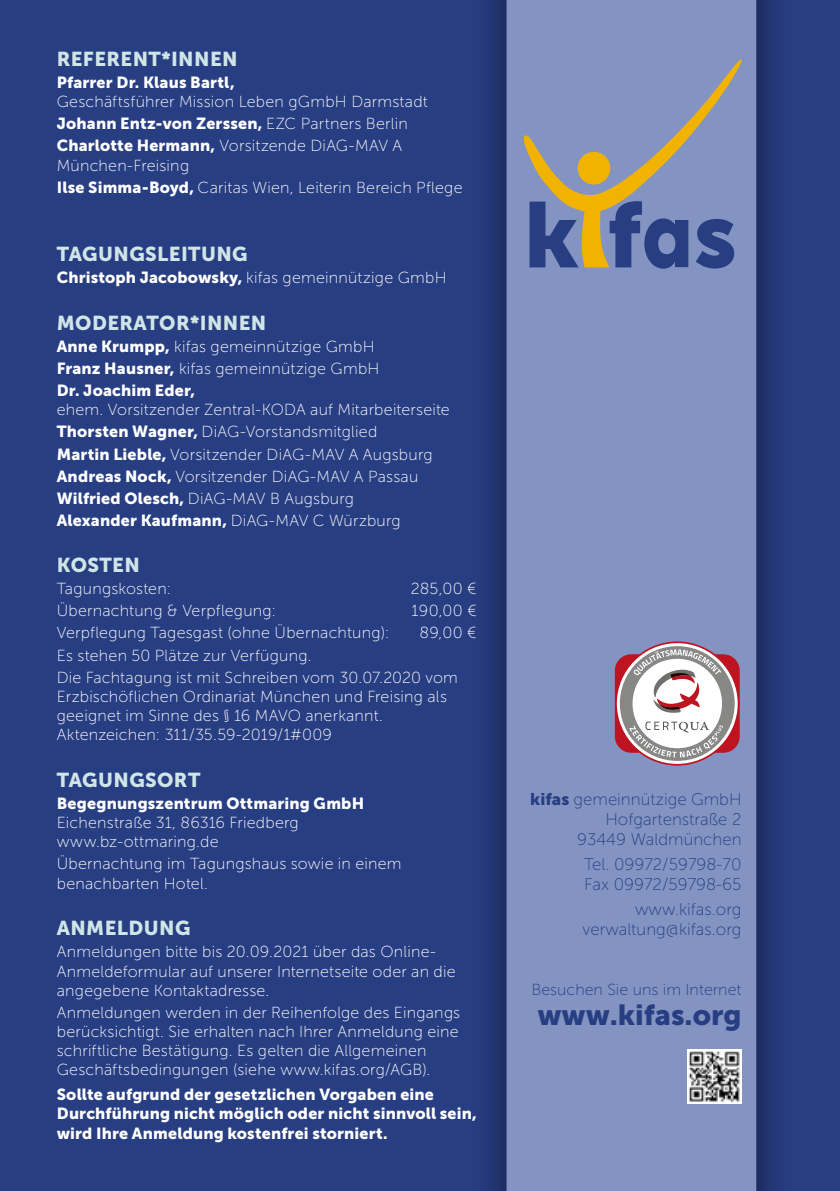
<style>
.page{position:relative;width:840px;height:1191px;background:#fff}
.page>*{position:absolute;margin:0;border:0;box-sizing:border-box;transform-origin:0 0}
.t1{font:28.8px "Museo Sans 900";color:#283e82}
.t2{font:20px "Museo Sans 900";letter-spacing:.02em;color:#cfe5e7}
.t3{font:16.8px/20.2px "Museo Sans 100";color:#283e82;text-align:right}
.t4{font:16px/19.2px "Museo Sans 100";letter-spacing:.015em;color:#fff}
.t5{font:16px/19.2px "Museo Sans 900";letter-spacing:.01em;color:#fff}
.t6{font:16px "Museo Sans 100";color:#283e82}
.s1{font-family:"Museo Sans 100"}
.s2{font-family:"Museo Sans 900"}
</style>
<div class="page">
<div style="left:0;top:0;width:839px;height:1191px;background:#283e82"></div>
<img style="left:466px;top:0;width:324px;height:1191px">
<div style="left:506px;top:0;width:249px;height:1191px;background:#8393c2"></div>
<svg style="left:614px;top:641px;width:125px;height:124px"></svg>
<svg style="left:529px;top:267px;width:204px;height:2px"></svg>
<svg style="left:522px;top:54px;width:220px;height:213px;background:#838ba2"></svg>
<img style="left:686px;top:1049px;width:55px;height:54px">
<p class="t2" style="left:57px;top:48px;width:182px">REFERENT*INNEN</p>
<p class="t5" style="left:57px;top:73px;width:179px">Pfarrer Dr. Klaus Bartl,</p>
<p class="t4" style="left:57px;top:92px;width:372px">Geschäftsführer Mission Leben gGmbH Darmstadt</p>
<p class="t5" style="left:57px;top:114px;width:352px">Johann Entz-von Zerssen, <span class="s1">EZC Partners Berlin</span></p>
<p class="t4" style="left:57px;top:136px;width:347px"><span class="s2">Charlotte Hermann,</span> Vorsitzende DiAG-MAV A<br>München-Freising</p>
<p class="t4" style="left:57px;top:178px;width:407px"><span class="s2">Ilse Simma-Boyd,</span> Caritas Wien, Leiterin Bereich Pflege</p>
<p class="t2" style="left:57px;top:243px;width:192px">TAGUNGSLEITUNG</p>
<p class="t4" style="left:57px;top:268px;width:391px"><span class="s2">Christoph Jacobowsky,</span> kifas gemeinnützige GmbH</p>
<p class="t2" style="left:57px;top:312px;width:211px">MODERATOR*INNEN</p>
<p class="t4" style="left:57px;top:336px;width:324px;line-height:22px"><span class="s2">Anne Krumpp,</span> kifas gemeinnützige GmbH<br><span class="s2">Franz Hausner,</span> kifas gemeinnützige GmbH</p>
<p class="t5" style="left:57px;top:381px;width:140px">Dr. Joachim Eder,</p>
<p class="t4" style="left:57px;top:399px;width:394px;line-height:22px">ehem. Vorsitzender Zentral-KODA auf Mitarbeiterseite <span class="s2">Thorsten Wagner,</span> DiAG-Vorstandsmitglied<br><span class="s2">Martin Lieble,</span> Vorsitzender DiAG-MAV A Augsburg <span class="s2">Andreas Nock,</span> Vorsitzender DiAG-MAV A Passau <span class="s2">Wilfried Olesch,</span> DiAG-MAV B Augsburg</p>
<p class="t5" style="left:57px;top:510px;width:345px">Alexander Kaufmann, <span class="s1">DiAG-MAV C Würzburg</span></p>
<p class="t2" style="left:57px;top:554px;width:85px">KOSTEN</p>
<p class="t4" style="left:57px;top:579px;width:116px">Tagungskosten:</p>
<p class="t4" style="left:411px;top:579px;width:67px">285,00 €</p>
<p class="t4" style="left:57px;top:601px;width:221px">Übernachtung &amp; Verpflegung:</p>
<p class="t4" style="left:411px;top:601px;width:67px">190,00 €</p>
<p class="t4" style="left:57px;top:623px;width:334px">Verpflegung Tagesgast (ohne Übernachtung):</p>
<p class="t4" style="left:419px;top:623px;width:59px">89,00 €</p>
<p class="t4" style="left:57px;top:644px;width:402px;line-height:22px">Es stehen 50 Plätze zur Verfügung.<br>Die Fachtagung ist mit Schreiben vom 30.07.2020 vom</p>
<p class="t4" style="left:57px;top:687px;width:391px">Erzbischöflichen Ordinariat München und Freising als geeignet im Sinne des § 16 MAVO anerkannt.<br>Aktenzeichen: 311/35.59-2019/1#009</p>
<p class="t2" style="left:57px;top:768px;width:145px">TAGUNGSORT</p>
<p class="t5" style="left:57px;top:793px;width:309px">Begegnungszentrum Ottmaring GmbH</p>
<p class="t4" style="left:57px;top:813px;width:243px">Eichenstraße 31, 86316 Friedberg www.bz-ottmaring.de</p>
<p class="t4" style="left:57px;top:854px;width:346px">Übernachtung im Tagungshaus sowie in einem benachbarten Hotel.</p>
<p class="t2" style="left:57px;top:917px;width:135px">ANMELDUNG</p>
<p class="t4" style="left:57px;top:942px;width:400px">Anmeldungen bitte bis 20.09.2021 über das Online-<br>Anmeldeformular auf unserer Internetseite oder an die angegebene Kontaktadresse.</p>
<p class="t4" style="left:57px;top:1002px;width:405px">Anmeldungen werden in der Reihenfolge des Eingangs berücksichtigt. Sie erhalten nach Ihrer Anmeldung eine schriftliche Bestätigung. Es gelten die Allgemeinen Geschäftsbedingungen (siehe www.kifas.org/AGB).</p>
<p class="t5" style="left:57px;top:1085px;width:421px">Sollte aufgrund der gesetzlichen Vorgaben eine<br>Durchführung nicht möglich oder nicht sinnvoll sein, wird Ihre Anmeldung kostenfrei storniert.</p>
<p class="t3" style="left:530px;top:789px;width:213px"><span class="s2">kifas</span> gemeinnützige GmbH<br>Hofgartenstraße 2<br>93449 Waldmünchen</p>
<p class="t3" style="left:583px;top:854px;width:159px;text-align:left">Tel. 09972/59798-70<br>Fax 09972/59798-65</p>
<p class="t3" style="left:582px;top:899px;width:160px">www.kifas.org verwaltung@kifas.org</p>
<p class="t6" style="left:531px;top:981px;width:211px">Besuchen Sie uns im Internet</p>
<h1 class="t1" style="left:537px;top:998px;width:205px">www.kifas.org</h1>
</div>
